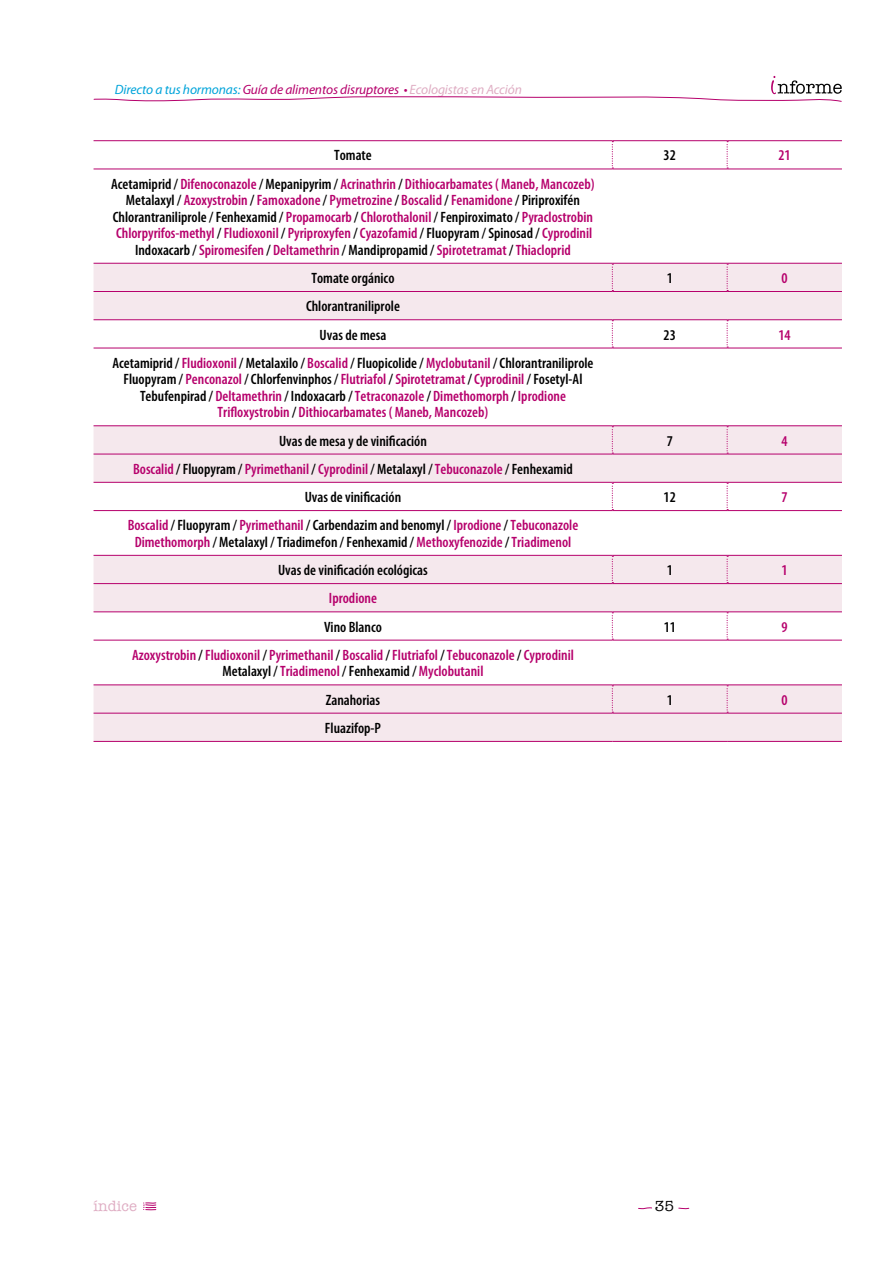
<style>
.page{position:relative;width:893px;height:1263px;background:#fff}
.page>*{position:absolute;margin:0;border:0;box-sizing:border-box;transform-origin:0 0}
.t1{font:600 condensed 15px/16.5px "Myriad Pro";color:#b6006c;text-align:center}
.t2{font:600 condensed 15px/28.2px "Myriad Pro";color:#000;text-align:center}
.t3{font:15px "American Typewriter";color:#dfadc3}
.t4{font:15px "American Typewriter";color:#000}
.t5{font:italic 13.5px "Myriad Pro";letter-spacing:-.01em;color:#b6006c}
.s1{color:#00a4da}
.s2{color:#dfadc3}
.s3{color:#000}
.s4{color:#b6006c}
</style>
<div class="page">
<svg style="left:638px;top:1207px;width:14px;height:2px"></svg>
<svg style="left:678px;top:1207px;width:12px;height:2px"></svg>
<svg style="left:143px;top:1202px;width:14px;height:8px"></svg>
<svg style="left:93px;top:76px;width:749px;height:26px"></svg>
<svg style="left:94px;top:264px;width:748px;height:477px"></svg>
<hr style="left:94px;top:140px;width:518px;height:1px;background:#b6006c">
<hr style="left:612px;top:140px;width:115px;height:1px;background:#b6006c">
<hr style="left:727px;top:140px;width:115px;height:1px;background:#b6006c">
<hr style="left:94px;top:169px;width:518px;height:1px;background:#b6006c">
<hr style="left:612px;top:169px;width:115px;height:1px;background:#b6006c">
<hr style="left:727px;top:169px;width:115px;height:1px;background:#b6006c">
<hr style="left:94px;top:263px;width:518px;height:1px;background:#b6006c">
<hr style="left:612px;top:263px;width:115px;height:1px;background:#b6006c">
<hr style="left:727px;top:263px;width:115px;height:1px;background:#b6006c">
<hr style="left:94px;top:291px;width:518px;height:1px;background:#b6006c">
<hr style="left:612px;top:291px;width:115px;height:1px;background:#b6006c">
<hr style="left:727px;top:291px;width:115px;height:1px;background:#b6006c">
<hr style="left:94px;top:319px;width:518px;height:1px;background:#b6006c">
<hr style="left:612px;top:319px;width:115px;height:1px;background:#b6006c">
<hr style="left:727px;top:319px;width:115px;height:1px;background:#b6006c">
<hr style="left:94px;top:348px;width:518px;height:1px;background:#b6006c">
<hr style="left:612px;top:348px;width:115px;height:1px;background:#b6006c">
<hr style="left:727px;top:348px;width:115px;height:1px;background:#b6006c">
<hr style="left:94px;top:425px;width:518px;height:1px;background:#b6006c">
<hr style="left:612px;top:425px;width:115px;height:1px;background:#b6006c">
<hr style="left:727px;top:425px;width:115px;height:1px;background:#b6006c">
<hr style="left:94px;top:454px;width:518px;height:1px;background:#b6006c">
<hr style="left:612px;top:454px;width:115px;height:1px;background:#b6006c">
<hr style="left:727px;top:454px;width:115px;height:1px;background:#b6006c">
<hr style="left:94px;top:482px;width:518px;height:1px;background:#b6006c">
<hr style="left:612px;top:482px;width:115px;height:1px;background:#b6006c">
<hr style="left:727px;top:482px;width:115px;height:1px;background:#b6006c">
<hr style="left:94px;top:510px;width:518px;height:1px;background:#b6006c">
<hr style="left:612px;top:510px;width:115px;height:1px;background:#b6006c">
<hr style="left:727px;top:510px;width:115px;height:1px;background:#b6006c">
<hr style="left:94px;top:555px;width:518px;height:1px;background:#b6006c">
<hr style="left:612px;top:555px;width:115px;height:1px;background:#b6006c">
<hr style="left:727px;top:555px;width:115px;height:1px;background:#b6006c">
<hr style="left:94px;top:583px;width:518px;height:1px;background:#b6006c">
<hr style="left:612px;top:583px;width:115px;height:1px;background:#b6006c">
<hr style="left:727px;top:583px;width:115px;height:1px;background:#b6006c">
<hr style="left:94px;top:611px;width:518px;height:1px;background:#b6006c">
<hr style="left:612px;top:611px;width:115px;height:1px;background:#b6006c">
<hr style="left:727px;top:611px;width:115px;height:1px;background:#b6006c">
<hr style="left:94px;top:640px;width:518px;height:1px;background:#b6006c">
<hr style="left:612px;top:640px;width:115px;height:1px;background:#b6006c">
<hr style="left:727px;top:640px;width:115px;height:1px;background:#b6006c">
<hr style="left:94px;top:684px;width:518px;height:1px;background:#b6006c">
<hr style="left:612px;top:684px;width:115px;height:1px;background:#b6006c">
<hr style="left:727px;top:684px;width:115px;height:1px;background:#b6006c">
<hr style="left:94px;top:713px;width:518px;height:1px;background:#b6006c">
<hr style="left:612px;top:713px;width:115px;height:1px;background:#b6006c">
<hr style="left:727px;top:713px;width:115px;height:1px;background:#b6006c">
<hr style="left:94px;top:741px;width:518px;height:1px;background:#b6006c">
<hr style="left:612px;top:741px;width:115px;height:1px;background:#b6006c">
<hr style="left:727px;top:741px;width:115px;height:1px;background:#b6006c">
<svg style="left:612px;top:141px;width:1px;height:28px"></svg>
<svg style="left:727px;top:141px;width:1px;height:28px"></svg>
<svg style="left:612px;top:264px;width:1px;height:27px"></svg>
<svg style="left:727px;top:264px;width:1px;height:27px"></svg>
<svg style="left:612px;top:320px;width:1px;height:28px"></svg>
<svg style="left:727px;top:320px;width:1px;height:28px"></svg>
<svg style="left:612px;top:426px;width:1px;height:28px"></svg>
<svg style="left:727px;top:426px;width:1px;height:28px"></svg>
<svg style="left:612px;top:483px;width:1px;height:27px"></svg>
<svg style="left:727px;top:483px;width:1px;height:27px"></svg>
<svg style="left:612px;top:556px;width:1px;height:27px"></svg>
<svg style="left:727px;top:556px;width:1px;height:27px"></svg>
<svg style="left:612px;top:612px;width:1px;height:28px"></svg>
<svg style="left:727px;top:612px;width:1px;height:28px"></svg>
<svg style="left:612px;top:685px;width:1px;height:28px"></svg>
<svg style="left:727px;top:685px;width:1px;height:28px"></svg>
<p class="t5" style="left:115px;top:81px;width:409px"><span class="s1">Directo a tus hormonas:</span> Guía de alimentos disruptores • <span class="s2">Ecologistas en Acción</span></p>
<p class="t2" style="left:334px;top:142px;width:39px">Tomate</p>
<p class="t2" style="left:664px;top:142px;width:14px">32</p>
<p class="t1" style="left:778px;top:147px;width:14px">21</p>
<p class="t1" style="left:111px;top:176px;width:485px"><span class="s3">Acetamiprid /</span> Difenoconazole <span class="s3">/ Mepanipyrim /</span> Acrinathrin <span class="s3">/</span> Dithiocarbamates ( Maneb, Mancozeb)<br><span class="s3">Metalaxyl /</span> Azoxystrobin <span class="s3">/</span> Famoxadone <span class="s3">/</span> Pymetrozine <span class="s3">/</span> Boscalid <span class="s3">/</span> Fenamidone <span class="s3">/ Piriproxifén Chlorantraniliprole / Fenhexamid /</span> Propamocarb <span class="s3">/</span> Chlorothalonil <span class="s3">/ Fenpiroximato /</span> Pyraclostrobin Chlorpyrifos-methyl <span class="s3">/</span> Fludioxonil <span class="s3">/</span> Pyriproxyfen <span class="s3">/</span> Cyazofamid <span class="s3">/ Fluopyram / Spinosad /</span> Cyprodinil <span class="s3">Indoxacarb /</span> Spiromesifen <span class="s3">/</span> Deltamethrin <span class="s3">/ Mandipropamid /</span> Spirotetramat <span class="s3">/</span> Thiacloprid</p>
<p class="t2" style="left:311px;top:264px;width:85px">Tomate orgánico</p>
<p class="t2" style="left:667px;top:264px;width:8px">1</p>
<p class="t1" style="left:781px;top:270px;width:8px">0</p>
<p class="t2" style="left:306px;top:292px;width:95px">Chlorantraniliprole<br>Uvas de mesa</p>
<p class="t2" style="left:664px;top:321px;width:14px">23</p>
<p class="t1" style="left:778px;top:327px;width:14px">14</p>
<p class="t1" style="left:112px;top:355px;width:483px"><span class="s3">Acetamiprid /</span> Fludioxonil <span class="s3">/ Metalaxilo /</span> Boscalid <span class="s3">/ Fluopicolide /</span> Myclobutanil <span class="s3">/ Chlorantraniliprole Fluopyram /</span> Penconazol <span class="s3">/ Chlorfenvinphos /</span> Flutriafol <span class="s3">/</span> Spirotetramat <span class="s3">/</span> Cyprodinil <span class="s3">/ Fosetyl-Al Tebufenpirad /</span> Deltamethrin <span class="s3">/ Indoxacarb /</span> Tetraconazole <span class="s3">/</span> Dimethomorph <span class="s3">/</span> Iprodione Trifloxystrobin <span class="s3">/</span> Dithiocarbamates ( Maneb, Mancozeb)</p>
<p class="t2" style="left:279px;top:427px;width:149px">Uvas de mesa y de vinificación</p>
<p class="t2" style="left:667px;top:427px;width:8px">7</p>
<p class="t1" style="left:781px;top:433px;width:8px">4</p>
<p class="t2" style="left:133px;top:455px;width:441px"><span class="s4">Boscalid</span> / Fluopyram / <span class="s4">Pyrimethanil</span> / <span class="s4">Cyprodinil</span> / Metalaxyl / <span class="s4">Tebuconazole</span> / Fenhexamid<br>Uvas de vinificación</p>
<p class="t2" style="left:664px;top:483px;width:14px">12</p>
<p class="t1" style="left:781px;top:489px;width:8px">7</p>
<p class="t1" style="left:128px;top:517px;width:452px">Boscalid <span class="s3">/ Fluopyram /</span> Pyrimethanil <span class="s3">/ Carbendazim and benomyl /</span> Iprodione <span class="s3">/</span> Tebuconazole<br>Dimethomorph <span class="s3">/ Metalaxyl / Triadimefon / Fenhexamid /</span> Methoxyfenozide <span class="s3">/</span> Triadimenol</p>
<p class="t2" style="left:278px;top:556px;width:151px">Uvas de vinificación ecológicas</p>
<p class="t2" style="left:667px;top:556px;width:8px">1</p>
<p class="t1" style="left:781px;top:562px;width:8px">1</p>
<p class="t1" style="left:329px;top:590px;width:50px">Iprodione</p>
<p class="t2" style="left:324px;top:613px;width:59px">Vino Blanco</p>
<p class="t2" style="left:664px;top:613px;width:14px">11</p>
<p class="t1" style="left:781px;top:619px;width:8px">9</p>
<p class="t1" style="left:132px;top:647px;width:443px">Azoxystrobin <span class="s3">/</span> Fludioxonil <span class="s3">/</span> Pyrimethanil <span class="s3">/</span> Boscalid <span class="s3">/</span> Flutriafol <span class="s3">/</span> Tebuconazole <span class="s3">/</span> Cyprodinil<br><span class="s3">Metalaxyl /</span> Triadimenol <span class="s3">/ Fenhexamid /</span> Myclobutanil</p>
<p class="t2" style="left:326px;top:686px;width:56px">Zanahorias</p>
<p class="t2" style="left:667px;top:686px;width:8px">1</p>
<p class="t1" style="left:781px;top:692px;width:8px">0</p>
<p class="t2" style="left:325px;top:714px;width:58px">Fluazifop-P</p>
<p class="t3" style="left:94px;top:1194px;width:45px">índice</p>
<p class="t4" style="left:655px;top:1194px;width:21px">35</p>
</div>
